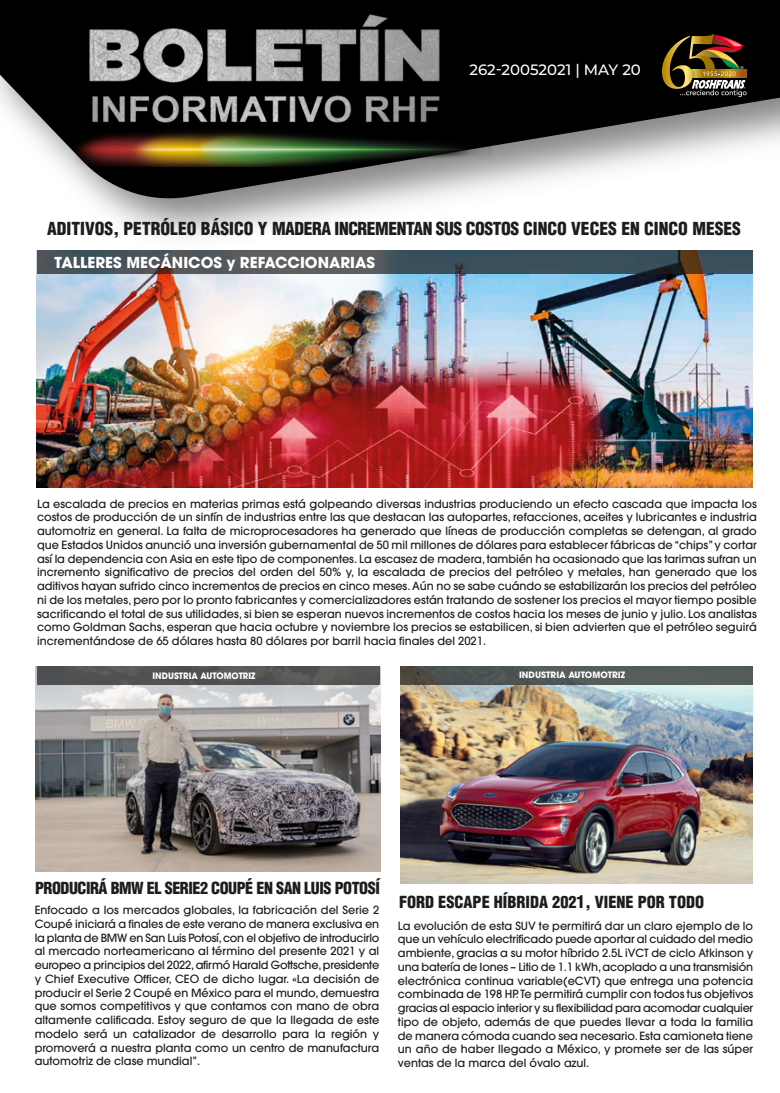
<style>
.page{position:relative;width:780px;height:1093px;background:#fff}
.page>*{position:absolute;margin:0;border:0;box-sizing:border-box;transform-origin:0 0}
.t1{font:900 condensed 17.5px "Helvetica";color:#1d1d1b}
.t2{font:900 condensed 16.25px "Helvetica";letter-spacing:-.03em;color:#1d1d1b}
.t3{font:900 condensed 16.25px "Helvetica";color:#1d1d1b}
.t4{font:700 15px "Avant Garde";color:#fff}
.t5{font:500 15px "Montserrat";letter-spacing:-.005em;color:#fff}
.t6{font:500 11.25px/13.8px "Avant Garde";color:#1d1d1c;text-align:justify}
.t7{font:700 8.75px "Avant Garde";color:#fff}
.s1{font-size:17.5px}
</style>
<div class="page">
<img style="left:400px;top:684px;width:352px;height:199px">
<img style="left:36px;top:666px;width:344px;height:205px">
<img style="left:36px;top:203px;width:717px;height:58px">
<svg style="left:0;top:0;width:780px;height:203px;fill:#000"></svg>
<img style="left:687px;top:31px;width:31px;height:3px">
<img style="left:746px;top:67px;width:4px;height:13px">
<div style="left:690px;top:70px;width:57px;height:7px;background:#a05716"></div>
<img style="left:660px;top:33px;width:36px;height:58px">
<img style="left:662px;top:34px;width:84px;height:63px">
<img style="left:75px;top:0;width:416px;height:177px">
<div style="left:37px;top:667px;width:342px;height:18px;background:#525252"></div>
<svg style="left:400px;top:666px;width:352px;height:18px;background:#515755"></svg>
<img style="left:37px;top:274px;width:715px;height:213px">
<svg style="left:37px;top:250px;width:715px;height:24px;background:#455157"></svg>
<h3 class="t5" style="left:469px;top:59px;width:173px">262-20052021 | MAY 20</h3>
<h1 class="t1" style="left:47px;top:217px;width:695px">ADITIVOS, PETRÓLEO BÁSICO Y MADERA INCREMENTAN SUS COSTOS CINCO VECES EN CINCO MESES</h1>
<h3 class="t4" style="left:54px;top:253px;width:322px">TALLERES MECÁNICOS y REFACCIONARIAS</h3>
<p class="t6" style="left:37px;top:496px;width:721px">La escalada de precios en materias primas está golpeando diversas industrias produciendo un efecto cascada que impacta los costos de producción de un sinfín de industrias entre las que destacan las autopartes, refacciones, aceites y lubricantes e industria automotriz en general. La falta de microprocesadores ha generado que líneas de producción completas se detengan, al grado que Estados Unidos anunció una inversión gubernamental de 50 mil millones de dólares para establecer fábricas de “chips” y cortar así la dependencia con Asia en este tipo de componentes. La escasez de madera, también ha ocasionado que las tarimas sufran un incremento significativo de precios del orden del 50% y, la escalada de precios del petróleo y metales, han generado que los aditivos hayan sufrido cinco incrementos de precios en cinco meses. Aún no se sabe cuándo se estabilizarán los precios del petróleo ni de los metales, pero por lo pronto fabricantes y comercializadores están tratando de sostener los precios el mayor tiempo posible sacrificando el total de sus utilidades, si bien se esperan nuevos incrementos de costos hacia los meses de junio y julio. Los analistas como Goldman Sachs, esperan que hacia octubre y noviembre los precios se estabilicen, si bien advierten que el petróleo seguirá incrementándose de 65 dólares hasta 80 dólares por barril hacia finales del 2021.</p>
<p class="t7" style="left:152px;top:670px;width:104px">INDUSTRIA AUTOMOTRIZ</p>
<p class="t7" style="left:519px;top:669px;width:107px">INDUSTRIA AUTOMOTRIZ</p>
<h2 class="t2" style="left:35px;top:877px;width:346px">PRODUCIRÁ BMW EL SERIE2 COUPÉ EN SAN LUIS POTOSÍ</h2>
<p class="t6" style="left:35px;top:903px;width:346px">Enfocado a los mercados globales, la fabricación del Serie 2<br>Coupé iniciará a finales de este verano de manera exclusiva en la planta de BMW en San Luis Potosí, con el objetivo de introducirlo al mercado norteamericano al término del presente 2021 y al europeo a principios del 2022, afirmó Harald Gottsche, presidente y Chief Executive Officer, CEO de dicho lugar. «La decisión de producir el Serie 2 Coupé en México para el mundo, demuestra que somos competitivos y que contamos con mano de obra altamente calificada. Estoy seguro de que la llegada de este modelo será un catalizador de desarrollo para la región y promoverá a nuestra planta como un centro de manufactura automotriz de clase mundial”.</p>
<h2 class="t3" style="left:399px;top:891px;width:307px">FORD ESCAPE HÍBRIDA 202<span class="s1">1</span>, VIENE POR TODO</h2>
<p class="t6" style="left:398px;top:918px;width:357px">La evolución de esta SUV te permitirá dar un claro ejemplo de lo que un vehículo electrificado puede aportar al cuidado del medio ambiente, gracias a su motor híbrido 2.5L iVCT de ciclo Atkinson y una batería de Iones – Litio de 1.1 kWh, acoplado a una transmisión electrónica continua variable(eCVT) que entrega una potencia combinada de 198 HP. Te permitirá cumplir con todos tus objetivos gracias al espacio interior y su flexibilidad para acomodar cualquier tipo de objeto, además de que puedes llevar a toda la familia de manera cómoda cuando sea necesario. Esta camioneta tiene un año de haber llegado a México, y promete ser de las súper ventas de la marca del óvalo azul.</p>
</div>
